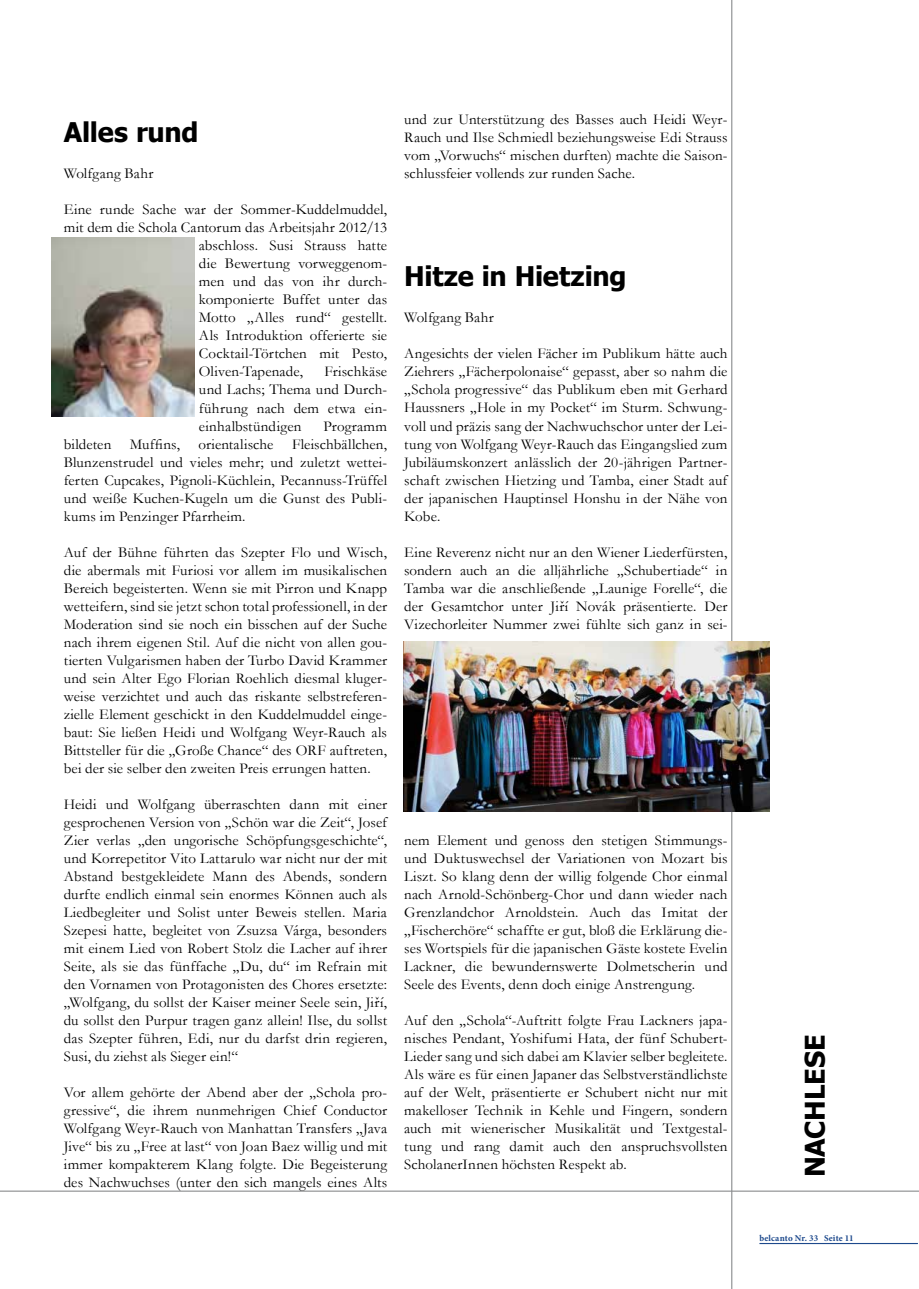
<style>
.page{position:relative;width:919px;height:1289px;background:#fff}
.page>*{position:absolute;margin:0;border:0;box-sizing:border-box;transform-origin:0 0}
.t1{font:700 27px "Tahoma";letter-spacing:-.01em;color:#000}
.t2{font:15px/18px "Garamond";letter-spacing:.01em;color:#000;text-align:justify}
.t3{font:700 9px "Minion Pro";letter-spacing:.01em;color:#1d498c}
</style>
<div class="page">
<hr style="left:759px;top:1242px;width:158px;height:1px;background:#1d498c">
<hr style="left:0;top:1190px;width:918px;height:1px;background:#8a8c8e">
<hr style="left:731px;top:0;width:1px;height:1288px;background:#8a8c8e">
<img style="left:51px;top:237px;width:144px;height:180px">
<img style="left:403px;top:641px;width:366px;height:170px">
<h1 class="t1" style="left:64px;top:114px;width:136px">Alles rund</h1>
<p class="t2" style="left:64px;top:164px;width:91px">Wolfgang Bahr</p>
<p class="t2" style="left:64px;top:200px;width:325px">Eine runde Sache war der Sommer-Kuddelmuddel,</p>
<p class="t2" style="left:64px;top:218px;width:325px">mit dem die Schola Cantorum das Arbeitsjahr 2012/13</p>
<p class="t2" style="left:199px;top:236px;width:190px">abschloss. Susi Strauss hatte</p>
<p class="t2" style="left:199px;top:254px;width:190px">die Bewertung vorweggenom-</p>
<p class="t2" style="left:199px;top:272px;width:190px">men und das von ihr durch-</p>
<p class="t2" style="left:199px;top:290px;width:190px">komponierte Buffet unter das</p>
<p class="t2" style="left:199px;top:308px;width:190px">Motto „Alles rund“ gestellt.</p>
<p class="t2" style="left:199px;top:326px;width:190px">Als Introduktion offerierte sie</p>
<p class="t2" style="left:199px;top:344px;width:190px">Cocktail-Törtchen mit Pesto,</p>
<p class="t2" style="left:199px;top:362px;width:106px">Oliven-Tapenade,</p>
<p class="t2" style="left:199px;top:362px;width:190px;text-indent:126px">Frischkäse und Lachs; Thema und Durch&shy;führung nach dem etwa ein&shy;einhalbstündigen</p>
<p class="t2" style="left:64px;top:416px;width:325px;text-indent:260px">Programm bildeten Muffins, orientalische Fleischbällchen, Blunzenstrudel und vieles mehr; und zuletzt wettei&shy;ferten Cupcakes, Pignoli-Küchlein, Pecannuss-Trüffel und weiße Kuchen-Kugeln um die Gunst des Publi&shy;kums im Penzinger Pfarrheim.</p>
<p class="t2" style="left:64px;top:542px;width:325px">Auf der Bühne führten das Szepter Flo und Wisch, die abermals mit Furiosi vor allem im musikalischen Bereich begeisterten. Wenn sie mit Pirron und Knapp wetteifern, sind sie jetzt schon total professionell, in der Moderation sind sie noch ein bisschen auf der Suche nach ihrem eigenen Stil. Auf die nicht von allen gou&shy;tierten Vulgarismen haben der Turbo David Krammer und sein Alter Ego Florian Roehlich diesmal kluger&shy;weise verzichtet und auch das riskante selbstreferen&shy;zielle Element geschickt in den Kuddelmuddel einge&shy;baut: Sie ließen Heidi und Wolfgang Weyr-Rauch als Bittsteller für die „Große Chance“ des ORF auftreten, bei der sie selber den zweiten Preis errungen hatten.</p>
<p class="t2" style="left:64px;top:794px;width:325px">Heidi und Wolfgang überraschten dann mit einer gesprochenen Version von „Schön war die Zeit“, Josef Zier verlas „den ungorische Schöpfungsgeschichte“, und Korrepetitor Vito Lattarulo war nicht nur der mit Abstand bestgekleidete Mann des Abends, sondern durfte endlich einmal sein enormes Können auch als Liedbegleiter und Solist unter Beweis stellen. Maria Szepesi hatte, begleitet von Zsuzsa Várga, besonders mit einem Lied von Robert Stolz die Lacher auf ihrer Seite, als sie das fünffache „Du, du“ im Refrain mit den Vornamen von Protagonisten des Chores ersetzte: „Wolfgang, du sollst der Kaiser meiner Seele sein, Jiří, du sollst den Purpur tragen ganz allein! Ilse, du sollst das Szepter führen, Edi, nur du darfst drin regieren, Susi, du ziehst als Sieger ein!“</p>
<p class="t2" style="left:64px;top:1082px;width:325px">Vor allem gehörte der Abend aber der „Schola pro&shy;gressive“, die ihrem nunmehrigen Chief Conductor Wolfgang Weyr-Rauch von Manhattan Transfers „Java Jive“ bis zu „Free at last“ von Joan Baez willig und mit immer kompakterem Klang folgte. Die Begeisterung des Nachwuchses (unter den sich mangels eines Alts</p>
<p class="t2" style="left:404px;top:110px;width:325px">und zur Unterstützung des Basses auch Heidi Weyr-Rauch und Ilse Schmiedl beziehungsweise Edi Strauss vom „Vorwuchs“ mischen durften) machte die Saison&shy;schlussfeier vollends zur runden Sache.</p>
<h1 class="t1" style="left:404px;top:258px;width:224px">Hitze in Hietzing</h1>
<p class="t2" style="left:404px;top:308px;width:91px">Wolfgang Bahr</p>
<p class="t2" style="left:404px;top:344px;width:325px">Angesichts der vielen Fächer im Publikum hätte auch Ziehrers „Fächerpolonaise“ gepasst, aber so nahm die „Schola progressive“ das Publikum eben mit Gerhard Haussners „Hole in my Pocket“ im Sturm. Schwung&shy;voll und präzis sang der Nachwuchschor unter der Lei&shy;tung von Wolfgang Weyr-Rauch das Eingangslied zum Jubiläumskonzert anlässlich der 20-jährigen Partner&shy;schaft zwischen Hietzing und Tamba, einer Stadt auf der japanischen Hauptinsel Honshu in der Nähe von Kobe.</p>
<p class="t2" style="left:404px;top:542px;width:325px">Eine Reverenz nicht nur an den Wiener Liederfürsten, sondern auch an die alljährliche „Schubertiade“ in Tamba war die anschließende „Launige Forelle“, die der Gesamtchor unter Jiří Novák präsentierte. Der Vizechorleiter Nummer zwei fühlte sich ganz in sei-</p>
<p class="t2" style="left:404px;top:830px;width:325px">nem Element und genoss den stetigen Stimmungs&shy;und Duktuswechsel der Variationen von Mozart bis Liszt. So klang denn der willig folgende Chor einmal nach Arnold-Schönberg-Chor und dann wieder nach Grenzlandchor Arnoldstein. Auch das Imitat der „Fischerchöre“ schaffte er gut, bloß die Erklärung die&shy;ses Wortspiels für die japanischen Gäste kostete Evelin Lackner, die bewundernswerte Dolmetscherin und Seele des Events, denn doch einige Anstrengung.</p>
<p class="t2" style="left:404px;top:1010px;width:325px">Auf den „Schola“-Auftritt folgte Frau Lackners japa&shy;nisches Pendant, Yoshifumi Hata, der fünf Schubert-Lieder sang und sich dabei am Klavier selber begleitete.<br>Als wäre es für einen Japaner das Selbstverständlichste auf der Welt, präsentierte er Schubert nicht nur mit makelloser Technik in Kehle und Fingern, sondern auch mit wienerischer Musikalität und Textgestal&shy;tung und rang damit auch den anspruchsvollsten ScholanerInnen höchsten Respekt ab.</p>
<h1 class="t1" style="left:796px;top:1177px;width:144px;rotate:-90deg">NACHLESE</h1>
<p class="t3" style="left:759px;top:1231px;width:96px">belcanto Nr. 33 Seite 11</p>
</div>
